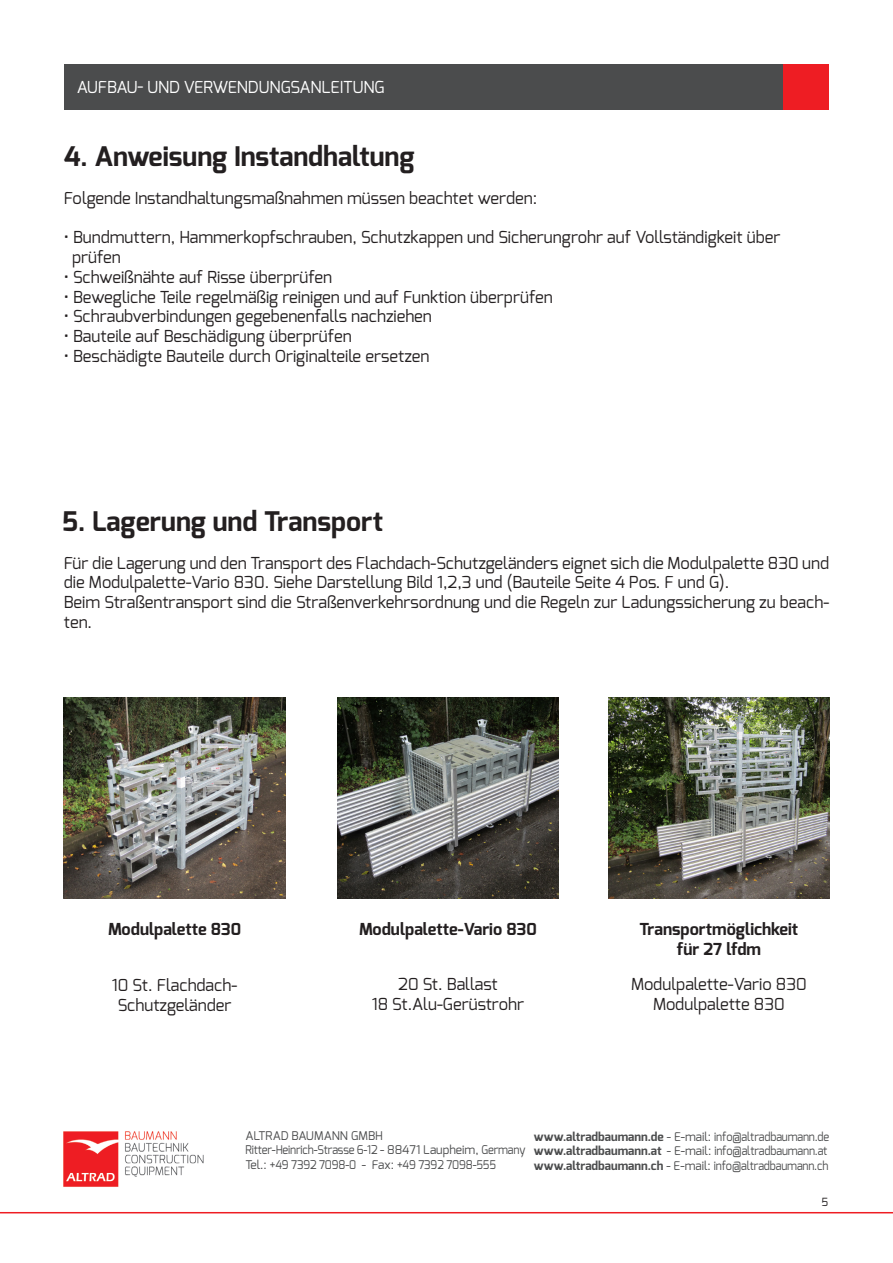
<style>
.page{position:relative;width:893px;height:1263px;background:#fff}
.page>*{position:absolute;margin:0;border:0;box-sizing:border-box;transform-origin:0 0}
.t1{font:700 27px "Exo";color:#231f20}
.t2{font:16.5px/19.8px "Exo";color:#231f20;text-align:center}
.t3{font:700 16.5px/19.8px "Exo";color:#231f20;text-align:center}
.t4{font:16.5px "Exo";letter-spacing:-.01em;color:#fff}
.t5{font:12px/14.4px "Exo";letter-spacing:-.015em;color:#4b4c4d}
.t6{font:11.25px "Exo";color:#231f20}
.s1{font-weight:700}
</style>
<div class="page">
<hr style="left:0;top:1212px;width:893px;height:1px;background:#ee1d23">
<img style="left:63px;top:1131px;width:140px;height:56px">
<div style="left:64px;top:64px;width:718px;height:45px;background:#4b4c4d"></div>
<div style="left:784px;top:64px;width:45px;height:45px;background:#ee1d23"></div>
<img style="left:64px;top:697px;width:221px;height:201px">
<img style="left:337px;top:697px;width:222px;height:201px">
<img style="left:608px;top:697px;width:222px;height:201px">
<p class="t4" style="left:77px;top:76px;width:309px">AUFBAU- UND VERWENDUNGSANLEITUNG</p>
<h1 class="t1" style="left:64px;top:139px;width:352px">4. Anweisung Instandhaltung</h1>
<p class="t2" style="left:64px;top:188px;width:475px">Folgende Instandhaltungsmaßnahmen müssen beachtet werden:</p>
<p class="t2" style="left:72px;top:227px;width:710px;text-align:left;text-indent:-8px">• Bundmuttern, Hammerkopfschrauben, Schutzkappen und Sicherungrohr auf Vollständigkeit über prüfen</p>
<p class="t2" style="left:64px;top:267px;width:270px">• Schweißnähte auf Risse überprüfen</p>
<p class="t2" style="left:64px;top:287px;width:490px">• Bewegliche Teile regelmäßig reinigen und auf Funktion überprüfen</p>
<p class="t2" style="left:64px;top:307px;width:370px">• Schraubverbindungen gegebenenfalls nachziehen</p>
<p class="t2" style="left:64px;top:326px;width:289px">• Bauteile auf Beschädigung überprüfen</p>
<p class="t2" style="left:64px;top:346px;width:367px">• Beschädigte Bauteile durch Originalteile ersetzen</p>
<h1 class="t1" style="left:62px;top:504px;width:322px">5. Lagerung und Transport</h1>
<p class="t2" style="left:64px;top:553px;width:767px;text-align:left">Für die Lagerung und den Transport des Flachdach-Schutzgeländers eignet sich die Modulpalette 830 und die Modulpalette-Vario 830. Siehe Darstellung Bild 1,2,3 und (Bauteile Seite 4 Pos. F und G).<br>Beim Straßentransport sind die Straßenverkehrsordnung und die Regeln zur Ladungssicherung zu beach&shy;ten.</p>
<p class="t3" style="left:108px;top:919px;width:135px">Modulpalette 830</p>
<p class="t3" style="left:359px;top:919px;width:179px">Modulpalette-Vario 830</p>
<p class="t3" style="left:640px;top:919px;width:160px">Transportmöglichkeit für 27 lfdm</p>
<p class="t2" style="left:112px;top:975px;width:127px">10 St. Flachdach-<br>Schutzgeländer</p>
<p class="t2" style="left:372px;top:974px;width:154px">20 St. Ballast<br>18 St.Alu-Gerüstrohr</p>
<p class="t2" style="left:631px;top:974px;width:177px">Modulpalette-Vario 830<br>Modulpalette 830</p>
<p class="t5" style="left:245px;top:1128px;width:282px">ALTRAD BAUMANN GMBH<br>Ritter-Heinrich-Strasse 6-12 - 88471 Laupheim, Germany<br>Tel.: +49 7392 7098-0 - Fax: +49 7392 7098-555</p>
<p class="t5" style="left:534px;top:1129px;width:297px"><span class="s1">www.altradbaumann.de</span> - E-mail: info@altradbaumann.de <span class="s1">www.altradbaumann.at</span> - E-mail: info@altradbaumann.at <span class="s1">www.altradbaumann.ch</span> - E-mail: info@altradbaumann.ch</p>
<p class="t6" style="left:821px;top:1195px;width:8px">5</p>
</div>
